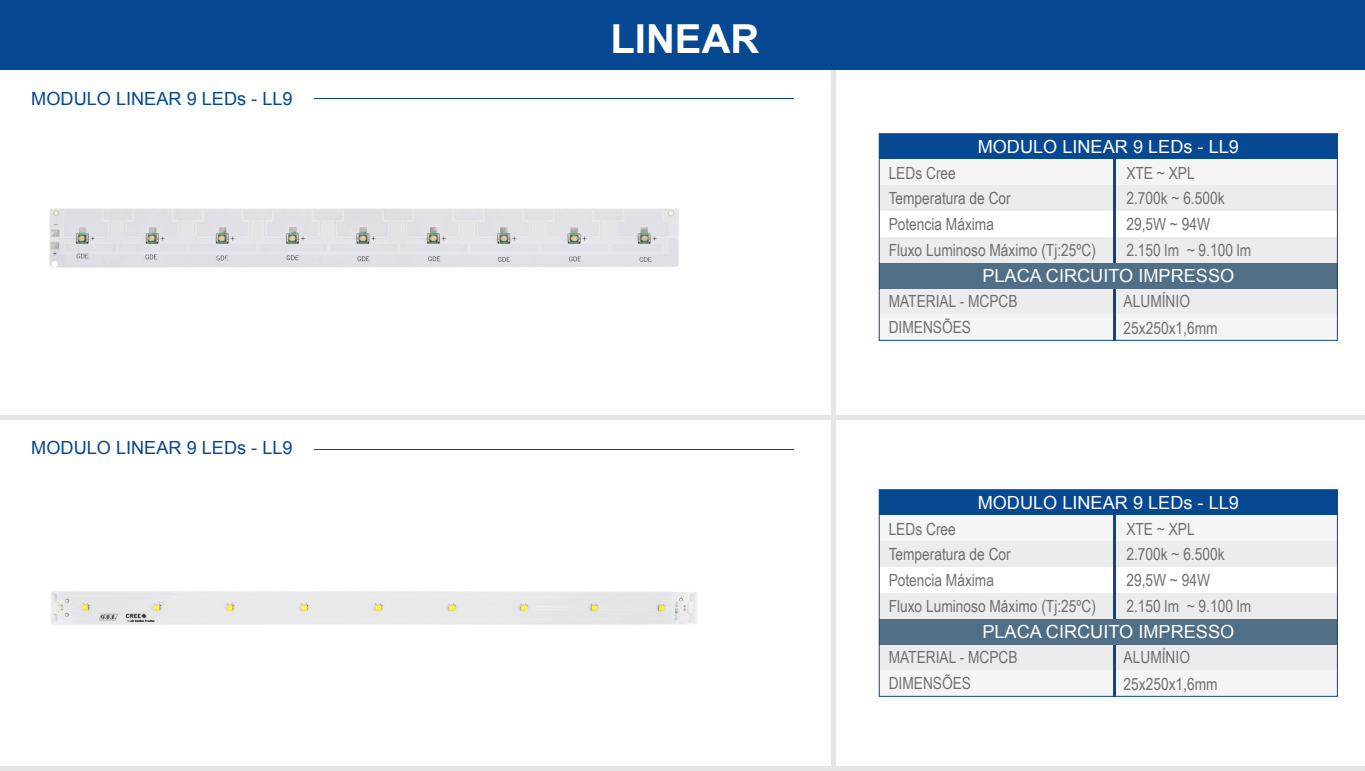
<style>
.page{position:relative;width:1365px;height:771px;background:#fff}
.page>*{position:absolute;margin:0;border:0;box-sizing:border-box;transform-origin:0 0}
.t1{font:700 40px "Arial";color:#fff}
.t2{font:18.2px "Arial";color:#fff}
.t3{font:18.2px "Arial";color:#064892}
.t4{font:16.8px/25.6px "Arial Narrow";color:#6f6f6e}
</style>
<div class="page">
<img style="left:51px;top:591px;width:646px;height:34px">
<img style="left:49px;top:208px;width:630px;height:60px">
<div style="left:831px;top:62px;width:5px;height:709px;background:#e6e6e6"></div>
<div style="left:0;top:766px;width:1365px;height:5px;background:#e6e6e6"></div>
<div style="left:879px;top:289px;width:458px;height:26px;background:#ececec"></div>
<div style="left:879px;top:134px;width:458px;height:26px;background:#064892"></div>
<div style="left:879px;top:160px;width:458px;height:25px;background:#f5f5f5"></div>
<div style="left:879px;top:185px;width:458px;height:26px;background:#ececec"></div>
<div style="left:879px;top:237px;width:458px;height:26px;background:#ececec"></div>
<div style="left:879px;top:263px;width:458px;height:26px;background:#506e86"></div>
<div style="left:879px;top:315px;width:458px;height:25px;background:#f5f5f5"></div>
<hr style="left:1114px;top:160px;width:2px;height:103px;background:#064892">
<hr style="left:1114px;top:289px;width:2px;height:51px;background:#064892">
<div style="left:879px;top:133px;width:459px;height:208px;border:1px solid #064892"></div>
<div style="left:879px;top:645px;width:458px;height:26px;background:#ececec"></div>
<div style="left:879px;top:490px;width:458px;height:26px;background:#064892"></div>
<div style="left:879px;top:516px;width:458px;height:25px;background:#f5f5f5"></div>
<div style="left:879px;top:541px;width:458px;height:26px;background:#ececec"></div>
<div style="left:879px;top:593px;width:458px;height:26px;background:#ececec"></div>
<div style="left:879px;top:619px;width:458px;height:26px;background:#506e86"></div>
<div style="left:879px;top:671px;width:458px;height:25px;background:#f5f5f5"></div>
<hr style="left:1114px;top:516px;width:2px;height:103px;background:#064892">
<hr style="left:1114px;top:645px;width:2px;height:51px;background:#064892">
<div style="left:879px;top:489px;width:459px;height:208px;border:1px solid #064892"></div>
<div style="left:0;top:0;width:1365px;height:70px;background:#064892"></div>
<hr style="left:314px;top:98px;width:480px;height:1px;background:#064892">
<hr style="left:314px;top:449px;width:480px;height:1px;background:#064892">
<div style="left:0;top:415px;width:1365px;height:5px;background:#e6e6e6"></div>
<p class="t3" style="left:31px;top:86px;width:263px">MODULO LINEAR 9 LEDs - LL9</p>
<p class="t3" style="left:31px;top:435px;width:263px">MODULO LINEAR 9 LEDs - LL9</p>
<h1 class="t1" style="left:611px;top:10px;width:150px">LINEAR</h1>
<p class="t2" style="left:978px;top:134px;width:263px">MODULO LINEAR 9 LEDs - LL9</p>
<p class="t4" style="left:889px;top:160px;width:69px">LEDs Cree</p>
<p class="t4" style="left:1126px;top:160px;width:126px">XTE ~ XPL<br>2.700k ~ 6.500k<br>29,5W ~ 94W<br>2.150 lm ~ 9.100 lm</p>
<p class="t4" style="left:889px;top:185px;width:209px">Temperatura de Cor<br>Potencia Máxima<br>Fluxo Luminoso Máximo (Tj:25ºC)</p>
<p class="t4" style="left:889px;top:288px;width:131px">MATERIAL - MCPCB</p>
<p class="t4" style="left:1124px;top:288px;width:68px">ALUMÍNIO</p>
<p class="t4" style="left:889px;top:313px;width:84px">DIMENSÕES</p>
<p class="t4" style="left:1124px;top:314px;width:95px">25x250x1,6mm</p>
<p class="t2" style="left:982px;top:263px;width:253px">PLACA CIRCUITO IMPRESSO</p>
<p class="t2" style="left:978px;top:490px;width:263px">MODULO LINEAR 9 LEDs - LL9</p>
<p class="t4" style="left:889px;top:516px;width:69px">LEDs Cree</p>
<p class="t4" style="left:1126px;top:516px;width:126px">XTE ~ XPL<br>2.700k ~ 6.500k<br>29,5W ~ 94W<br>2.150 lm ~ 9.100 lm</p>
<p class="t4" style="left:889px;top:541px;width:209px">Temperatura de Cor<br>Potencia Máxima<br>Fluxo Luminoso Máximo (Tj:25ºC)</p>
<p class="t4" style="left:889px;top:644px;width:131px">MATERIAL - MCPCB</p>
<p class="t4" style="left:1124px;top:644px;width:68px">ALUMÍNIO</p>
<p class="t4" style="left:889px;top:669px;width:84px">DIMENSÕES</p>
<p class="t4" style="left:1124px;top:670px;width:95px">25x250x1,6mm</p>
<p class="t2" style="left:982px;top:619px;width:253px">PLACA CIRCUITO IMPRESSO</p>
</div>
